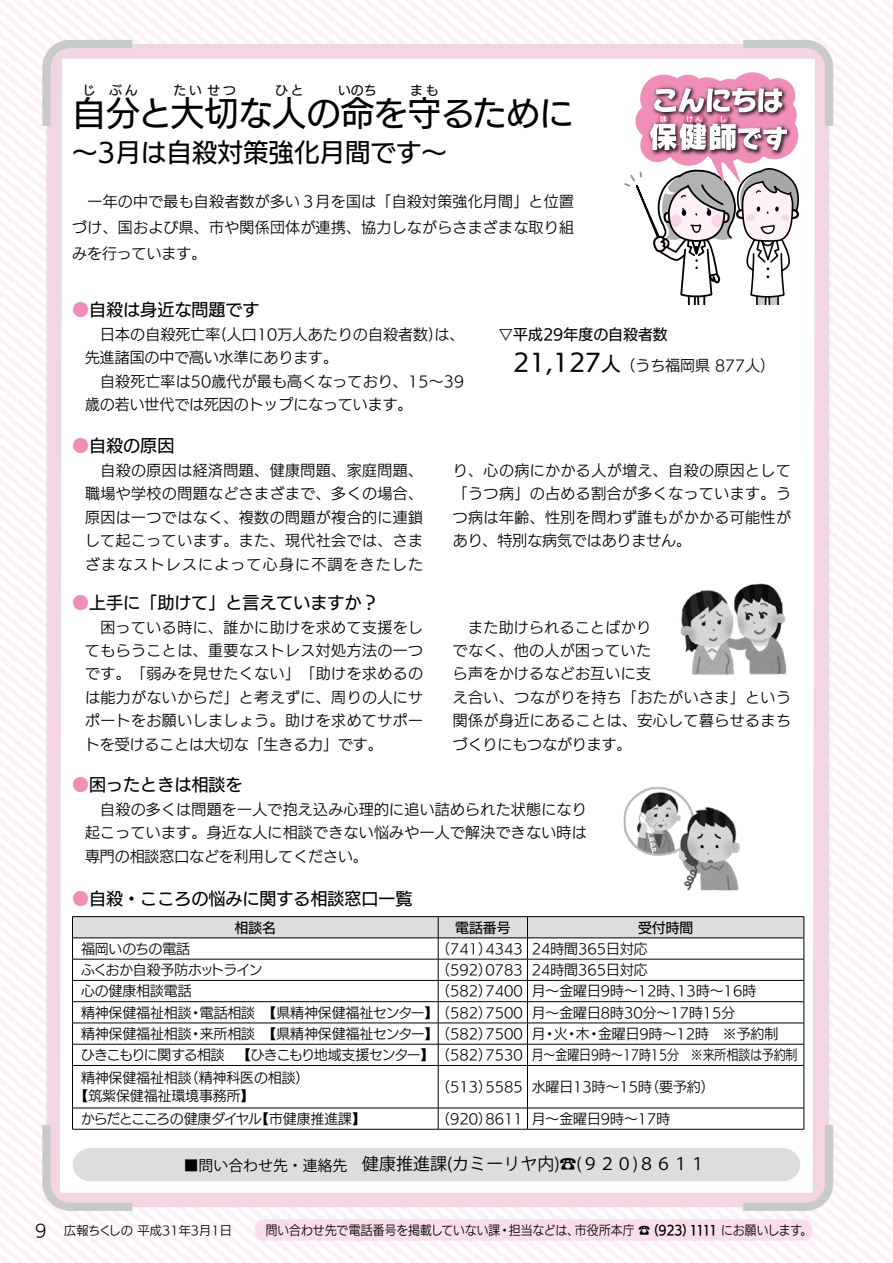
<style>
.page{position:relative;width:893px;height:1263px;background:#fef7fa}
.page>*{position:absolute;margin:0;border:0;box-sizing:border-box;transform-origin:0 0}
.t1{font:34.05px "UD Kakugo Large Pr 6 M";letter-spacing:-.01em;color:#000}
.t2{font:25.5px "UD Kakugo Large Pr 6 M";color:#000}
.t3{font:16.95px "UD Kakugo Large Pr 6 M";color:#000}
.t4{font:16.95px "UD Shin Go Pr 6 Regular 83 pv RKSJ H";color:#000}
.t5{font:14.85px/23.4px "UD Kakugo Large Pr 6 R";letter-spacing:.02em;color:#000;text-align:justify}
.t6{font:14.85px "UD Kakugo Large Pr 6 R";color:#000}
.t7{font:14.85px "UD Kakugo Large Pr 6 M";color:#000}
.t8{font:13.8px/21.3px "UD Kakugo Large Pr 6 R";color:#000}
.t9{font:13.8px "UD Kakugo Large Pr 6 R";letter-spacing:-.045em;color:#000}
.t10{font:13.8px "UD Kakugo Large Pr 6 R";letter-spacing:-.05em;color:#000}
.t11{font:13.8px "UD Kakugo Large Pr 6 M";color:#000}
.t12{font:12.75px "UD Kakugo Large Pr 6 R";color:#000;scale:.92 1}
.t13{font:12.75px "UD Kakugo Large Pr 6 M";letter-spacing:.22em;color:#000}
.t14{font:12.15px "UD Kakugo Large Pr 6 R";letter-spacing:.01em;color:#000}
.s1{color:#ef8eb8}
.s2{font-family:"UD Kakugo Large Pr 6 M";font-size:23.4px}
.s3{font-family:"UD Kakugo Large Pr 6 M";font-size:19.2px}
.s4{font-family:"UD Shin Go Pr 6 De Bold 83 pv RKSJ H";font-size:14.85px}
.s5{font-size:16.95px}
.s6{font-family:"UD Kakugo Large Pr 6 DB"}
</style>
<div class="page">
<div style="left:46px;top:44px;width:783px;height:1163px;background:#f3d6e3;border-radius:23px"></div>
<div style="left:60px;top:59px;width:755px;height:1049px;background:#fff"></div>
<svg style="left:42px;top:40px;width:90px;height:86px"></svg>
<svg style="left:623px;top:40px;width:210px;height:264px;background:#e2cfd7"></svg>
<hr style="left:72px;top:916px;width:366px;height:1px;background:#000">
<hr style="left:438px;top:916px;width:89px;height:1px;background:#000">
<hr style="left:527px;top:916px;width:277px;height:1px;background:#000">
<svg style="left:72px;top:917px;width:733px;height:148px;background:#eee"></svg>
<hr style="left:72px;top:1065px;width:366px;height:1px;background:#000">
<hr style="left:72px;top:1066px;width:1px;height:42px;background:#000">
<hr style="left:438px;top:1065px;width:89px;height:1px;background:#000">
<hr style="left:438px;top:1066px;width:1px;height:42px;background:#000">
<hr style="left:527px;top:1065px;width:277px;height:1px;background:#000">
<hr style="left:527px;top:1066px;width:1px;height:42px;background:#000">
<hr style="left:804px;top:1066px;width:1px;height:42px;background:#000">
<svg style="left:42px;top:1108px;width:791px;height:103px"></svg>
<hr style="left:72px;top:1129px;width:366px;height:1px;background:#000">
<hr style="left:438px;top:1129px;width:89px;height:1px;background:#000">
<hr style="left:527px;top:1129px;width:277px;height:1px;background:#000">
<img style="left:676px;top:577px;width:120px;height:105px">
<img style="left:622px;top:778px;width:120px;height:116px">
<div style="left:255px;top:1219px;width:557px;height:21px;background:#fadeeb;border-radius:9px"></div>
<p class="t13" style="left:83px;top:83px;width:14px">じ</p>
<p class="t13" style="left:109px;top:83px;width:30px">ぶん</p>
<p class="t13" style="left:173px;top:83px;width:64px">たいせつ</p>
<p class="t13" style="left:275px;top:83px;width:30px">ひと</p>
<p class="t13" style="left:338px;top:83px;width:40px">いのち</p>
<p class="t13" style="left:410px;top:83px;width:30px">まも</p>
<h1 class="t1" style="left:72px;top:95px;width:503px">自分と大切な人の命を守るために</h1>
<h2 class="t2" style="left:72px;top:138px;width:376px">〜3月は自殺対策強化月間です〜</h2>
<p class="t5" style="left:72px;top:189px;width:503px;line-height:26.1px">　一年の中で最も自殺者数が多い３月を国は「自殺対策強化月間」と位置づけ、国および県、市や関係団体が連携、協力しながらさまざまな取り組みを行っています。</p>
<p class="t3" style="left:72px;top:300px;width:189px"><span class="s1">●</span>自殺は身近な問題です</p>
<p class="t5" style="left:85px;top:323px;width:381px;text-align:left">　日本の自殺死亡率(人口10万人あたりの自殺者数)は、先進諸国の中で高い水準にあります。<br>　自殺死亡率は50歳代が最も高くなっており、15〜39歳の若い世代では死因のトップになっています。</p>
<p class="t3" style="left:72px;top:436px;width:104px"><span class="s1">●</span>自殺の原因</p>
<p class="t7" style="left:498px;top:326px;width:171px">▽平成29年度の自殺者数</p>
<p class="t6" style="left:513px;top:357px;width:263px"><span class="s2">21,127</span><span class="s3">人</span>（うち福岡県 877人）</p>
<p class="t5" style="left:85px;top:459px;width:340px">　自殺の原因は経済問題、健康問題、家庭問題、職場や学校の問題などさまざまで、多くの場合、原因は一つではなく、複数の問題が複合的に連鎖して起こっています。また、現代社会では、さまざまなストレスによって心身に不調をきたした</p>
<p class="t5" style="left:453px;top:459px;width:340px">り、心の病にかかる人が増え、自殺の原因として「うつ病」の占める割合が多くなっています。うつ病は年齢、性別を問わず誰もがかかる可能性があり、特別な病気ではありません。</p>
<p class="t3" style="left:72px;top:593px;width:308px"><span class="s1">●</span>上手に「助けて」と言えていますか？</p>
<p class="t5" style="left:85px;top:616px;width:340px">　困っている時に、誰かに助けを求めて支援をしてもらうことは、重要なストレス対処方法の一つです。「弱みを見せたくない」「助けを求めるのは能力がないからだ」と考えずに、周りの人にサポートをお願いしましょう。助けを求めてサポートを受けることは大切な「生きる力」です。</p>
<p class="t5" style="left:453px;top:616px;width:340px;text-align:left">　また助けられることばかり<br>でなく、他の人が困っていた<br>ら声をかけるなどお互いに支<br>え合い、つながりを持ち「おたがいさま」という関係が身近にあることは、安心して暮らせるまちづくりにもつながります。</p>
<p class="t3" style="left:72px;top:775px;width:172px"><span class="s1">●</span>困ったときは相談を</p>
<p class="t5" style="left:85px;top:798px;width:503px">　自殺の多くは問題を一人で抱え込み心理的に追い詰められた状態になり起こっています。身近な人に相談できない悩みや一人で解決できない時は専門の相談窓口などを利用してください。</p>
<p class="t3" style="left:72px;top:889px;width:342px"><span class="s1">●</span>自殺・こころの悩みに関する相談窓口一覧</p>
<p class="t11" style="left:235px;top:920px;width:43px">相談名</p>
<p class="t11" style="left:455px;top:920px;width:57px">電話番号</p>
<p class="t11" style="left:638px;top:920px;width:57px">受付時間</p>
<p class="t8" style="left:81px;top:938px;width:111px">福岡いのちの電話</p>
<p class="t8" style="left:436px;top:938px;width:213px">（741）4343 24時間365日対応</p>
<p class="t10" style="left:81px;top:962px;width:183px">ふくおか自殺予防ホットライン</p>
<p class="t8" style="left:436px;top:959px;width:213px">（592）0783 24時間365日対応</p>
<p class="t8" style="left:81px;top:981px;width:112px">心の健康相談電話</p>
<p class="t8" style="left:81px;top:981px;width:718px;text-indent:356px">（582）7400 月〜金曜日9時〜12時、13時〜16時<br>精神保健福祉相談・電話相談　【県精神保健福祉センター】（582）7500 月〜金曜日8時30分〜17時15分<br>精神保健福祉相談・来所相談　【県精神保健福祉センター】（582）7500 月・火・木・金曜日9時〜12時　※予約制<br>ひきこもりに関する相談　 【ひきこもり地域支援センター】（582）7530 月〜金曜日9時〜17時15分　※来所相談は予約制</p>
<p class="t8" style="left:75px;top:1069px;width:236px;line-height:18.1px;text-indent:6px">精神保健福祉相談（精神科医の相談）【筑紫保健福祉環境事務所】</p>
<p class="t8" style="left:436px;top:1076px;width:280px">（513）5585 水曜日13時〜15時（要予約）</p>
<p class="t9" style="left:81px;top:1111px;width:286px">からだとこころの健康ダイヤル【市健康推進課】</p>
<p class="t8" style="left:436px;top:1108px;width:236px">（920）8611 月〜金曜日9時〜17時</p>
<p class="t4" style="left:184px;top:1154px;width:524px"><span class="s4">■問い合わせ先・連絡先</span> 健康推進課(カミーリヤ内)☎(９２０)８６１１</p>
<p class="t14" style="left:35px;top:1223px;width:198px"><span class="s5">9</span> 広報ちくしの 平成31年3月1日</p>
<p class="t12" style="left:266px;top:1223px;width:595px">問い合わせ先で電話番号を掲載していない課・担当などは、市役所本庁 <span class="s6">☎（923）1111</span> にお願いします。</p>
</div>
